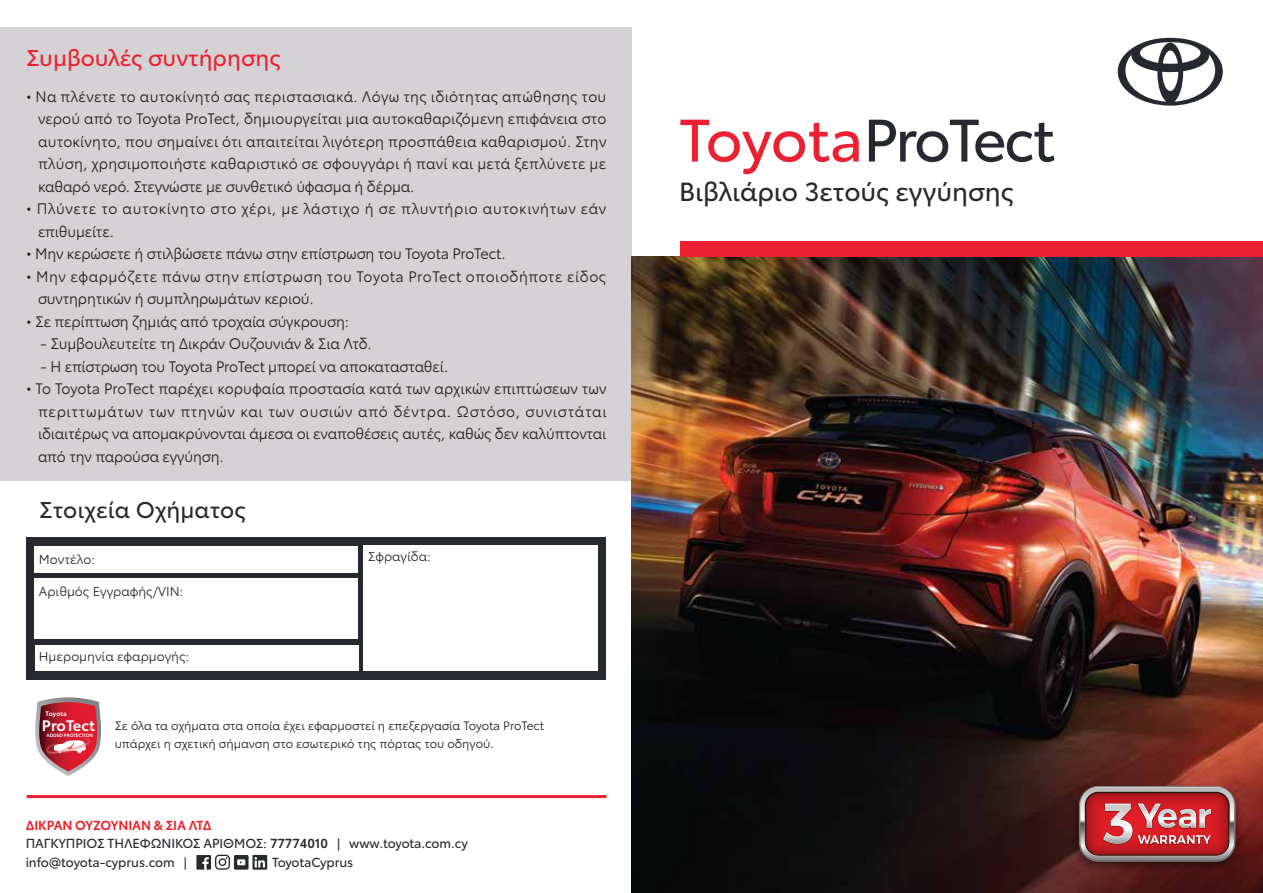
<style>
.page{position:relative;width:1263px;height:893px;background:#fff}
.page>*{position:absolute;margin:0;border:0;box-sizing:border-box;transform-origin:0 0}
.t1{font:58.95px "Toyota Type";letter-spacing:-.035em;color:#272931}
.t2{font:25.8px "Toyota Type";color:#272931}
.t3{font:22.5px "Toyota Type";color:#eb2030}
.t4{font:22.5px "Toyota Type";letter-spacing:.005em;color:#272931}
.t5{font:15px/22.5px "Toyota Type";letter-spacing:-.01em;color:#231f20;text-align:justify;scale:.96 1}
.t6{font:15px/22.5px "Toyota Type";letter-spacing:.035em;color:#231f20;scale:.96 1}
.t7{font:15px/22.5px "Toyota Type";letter-spacing:.045em;color:#231f20;scale:.96 1}
.t8{font:600 15px "Toyota Type";color:#fff}
.t9{font:12.9px/18px "Toyota Type";letter-spacing:-.005em;color:#272931}
.t10{font:12.75px "Toyota Type";color:#272931}
.t11{font:12px/18px "Toyota Type";color:#231f20}
.t12{font:600 6.45px "Toyota Type";letter-spacing:.025em;color:#fff}
.t13{font:600 4.65px "Toyota Type";color:#fff}
.s1{font-weight:600;color:#ed1d24}
.s2{font-weight:600}
.s3{color:#eb2030}
</style>
<div class="page">
<div style="left:0;top:27px;width:632px;height:454px;background:#d4d2d4"></div>
<img style="left:631px;top:257px;width:632px;height:636px">
<div style="left:26px;top:538px;width:580px;height:142px;background:#272931"></div>
<div style="left:363px;top:545px;width:235px;height:126px;background:#fff"></div>
<div style="left:35px;top:546px;width:323px;height:27px;background:#fff"></div>
<div style="left:35px;top:615px;width:323px;height:24px;background:#fff"></div>
<div style="left:35px;top:578px;width:323px;height:42px;background:#fff"></div>
<div style="left:35px;top:645px;width:323px;height:26px;background:#fff"></div>
<svg style="left:35px;top:697px;width:66px;height:79px"></svg>
<img style="left:43px;top:734px;width:53px;height:25px">
<svg style="left:1079px;top:781px;width:166px;height:94px;background:#a4494b"></svg>
<div style="left:1085px;top:792px;width:144px;height:63px;border:1px solid #22140c;border-radius:13px"></div>
<div style="left:680px;top:241px;width:583px;height:16px;background:#eb2030"></div>
<svg style="left:1118px;top:38px;width:105px;height:68px"></svg>
<hr style="left:27px;top:795px;width:579px;height:3px;background:#eb2030">
<svg style="left:196px;top:855px;width:71px;height:15px"></svg>
<h3 class="t3" style="left:26px;top:41px;width:256px">Συμβουλές συντήρησης</h3>
<p class="t5" style="left:38px;top:84px;width:594px;text-indent:-12px">• Να πλένετε το αυτοκίνητό σας περιστασιακά. Λόγω της ιδιότητας απώθησης του νερού από το Toyota ProTect, δημιουργείται μια αυτοκαθαριζόμενη επιφάνεια στο αυτοκίνητο, που σημαίνει ότι απαιτείται λιγότερη προσπάθεια καθαρισμού. Στην πλύση, χρησιμοποιήστε καθαριστικό σε σφουγγάρι ή πανί και μετά ξεπλύνετε με καθαρό νερό. Στεγνώστε με συνθετικό ύφασμα ή δέρμα.</p>
<p class="t7" style="left:38px;top:196px;width:593px;text-indent:-12px">• Πλύνετε το αυτοκίνητο στο χέρι, με λάστιχο ή σε πλυντήριο αυτοκινήτων εάν επιθυμείτε.</p>
<p class="t5" style="left:26px;top:241px;width:501px">• Μην κερώσετε ή στιλβώσετε πάνω στην επίστρωση του Toyota ProTect.</p>
<p class="t6" style="left:38px;top:264px;width:593px;text-indent:-12px">• Mην εφαρμόζετε πάνω στην επίστρωση του Toyota ProTect οποιοδήποτε είδος συντηρητικών ή συμπληρωμάτων κεριού.</p>
<p class="t5" style="left:26px;top:309px;width:338px">• Σε περίπτωση ζημιάς από τροχαία σύγκρουση:</p>
<p class="t5" style="left:40px;top:331px;width:347px">- Συμβουλευτείτε τη Δικράν Ουζουνιάν &amp; Σια Λτδ.</p>
<p class="t5" style="left:40px;top:354px;width:426px">- Η επίστρωση του Toyota ProTect μπορεί να αποκατασταθεί.</p>
<p class="t5" style="left:38px;top:376px;width:594px;text-indent:-12px">• Το Toyota ProTect παρέχει κορυφαία προστασία κατά των αρχικών επιπτώσεων των περιττωμάτων των πτηνών και των ουσιών από δέντρα. Ωστόσο, συνιστάται ιδιαιτέρως να απομακρύνονται άμεσα οι εναποθέσεις αυτές, καθώς δεν καλύπτονται από την παρούσα εγγύηση.</p>
<h3 class="t4" style="left:39px;top:493px;width:208px">Στοιχεία Οχήματος</h3>
<p class="t10" style="left:39px;top:550px;width:58px">Μοντέλο:</p>
<p class="t10" style="left:368px;top:547px;width:65px">Σφραγίδα:</p>
<p class="t10" style="left:39px;top:582px;width:146px">Αριθμός Εγγραφής/VIN:</p>
<p class="t10" style="left:39px;top:647px;width:152px">Ημερομηνία εφαρμογής:</p>
<p class="t12" style="left:46px;top:709px;width:23px">Toyota</p>
<p class="t13" style="left:46px;top:732px;width:48px">ADDED PROTECTION</p>
<p class="t8" style="left:42px;top:714px;width:55px">ProTect</p>
<p class="t11" style="left:115px;top:716px;width:431px">Σε όλα τα οχήματα στα οποία έχει εφαρμοστεί η επεξεργασία Toyota ProTect υπάρχει η σχετική σήμανση στο εσωτερικό της πόρτας του οδηγού.</p>
<p class="t9" style="left:26px;top:815px;width:444px"><span class="s1">ΔΙΚΡΑΝ ΟΥΖΟΥΝΙΑΝ &amp; ΣΙΑ ΛΤΔ<br></span>ΠΑΓΚΥΠΡΙΟΣ ΤΗΛΕΦΩΝΙΚΟΣ ΑΡΙΘΜΟΣ: <span class="s2">77774010</span> | www.toyota.com.cy</p>
<p class="t9" style="left:26px;top:852px;width:163px">info@toyota-cyprus.com |</p>
<p class="t9" style="left:272px;top:852px;width:83px">ToyotaCyprus</p>
<h1 class="t1" style="left:679px;top:96px;width:377px"><span class="s3">Toyota</span>ProTect</h1>
<h2 class="t2" style="left:679px;top:172px;width:336px">Βιβλιάριο 3ετούς εγγύησης</h2>
</div>
